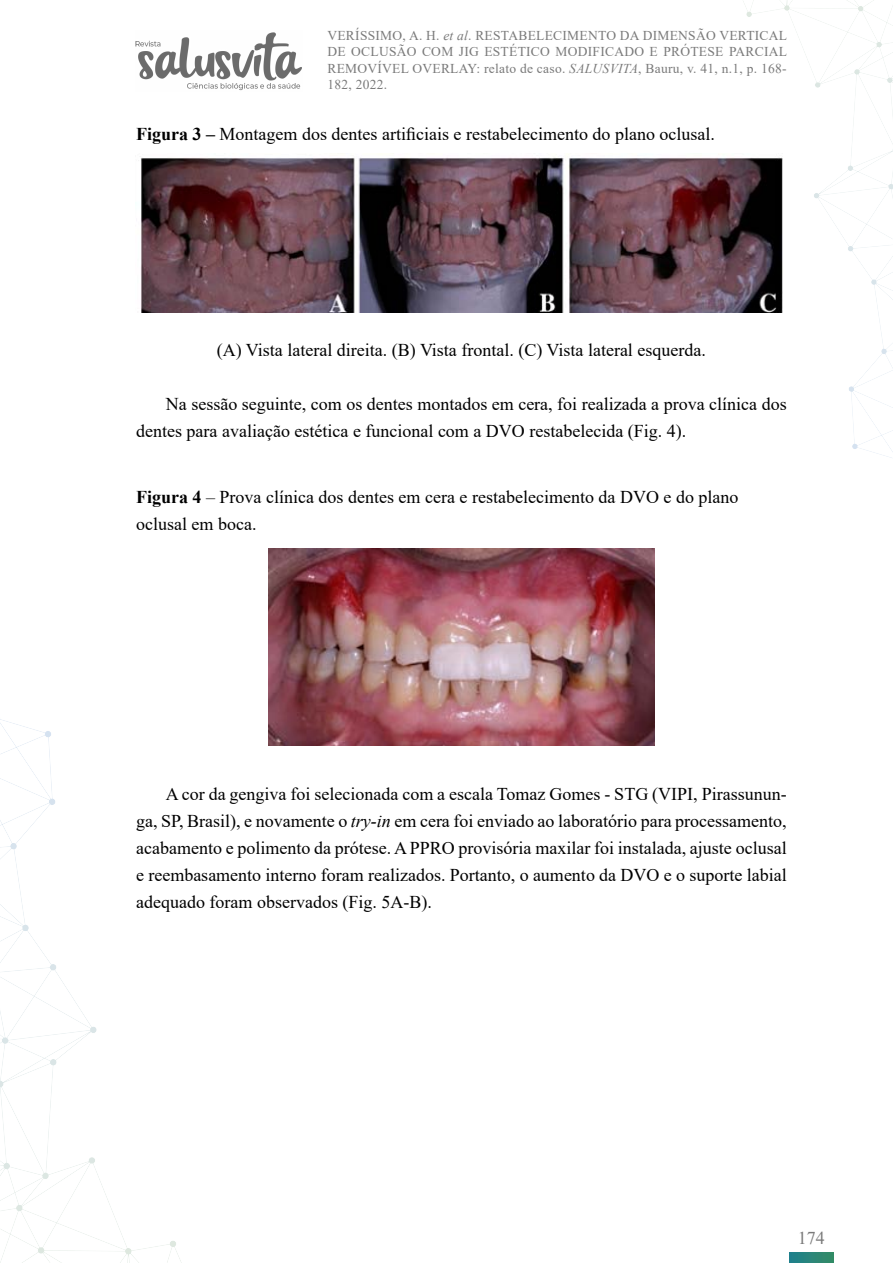
<style>
.page{position:relative;width:893px;height:1263px;background:#fff}
.page>*{position:absolute;margin:0;border:0;box-sizing:border-box;transform-origin:0 0}
.t1{font:18px/27px "Times New Roman";color:#000}
.t2{font:18px "Times New Roman";color:#7a7a7a}
.t3{font:13.5px/16.5px "Times New Roman";letter-spacing:.02em;color:#7a7a7a;text-align:justify}
.s1{font-style:italic}
.s2{font-weight:700}
</style>
<div class="page">
<img style="left:0;top:719px;width:182px;height:544px">
<img style="left:743px;top:0;width:150px;height:458px">
<img style="left:789px;top:1253px;width:44px;height:10px">
<img style="left:135px;top:32px;width:167px;height:59px">
<img style="left:141px;top:154px;width:646px;height:159px">
<img style="left:269px;top:549px;width:385px;height:196px">
<p class="t3" style="left:327px;top:26px;width:461px">VERÍSSIMO, A. H. <span class="s1">et al</span>. RESTABELECIMENTO DA DIMENSÃO VERTICAL DE OCLUSÃO COM JIG ESTÉTICO MODIFICADO E PRÓTESE PARCIAL REMOVÍVEL OVERLAY: relato de caso. <span class="s1">SALUSVITA</span>, Bauru, v. 41, n.1, p. 168- 182, 2022.</p>
<p class="t1" style="left:136px;top:120px;width:580px"><span class="s2">Figura 3 –</span> Montagem dos dentes artificiais e restabelecimento do plano oclusal.</p>
<p class="t1" style="left:217px;top:336px;width:491px">(A) Vista lateral direita. (B) Vista frontal. (C) Vista lateral esquerda.</p>
<p class="t1" style="left:136px;top:390px;width:652px;text-indent:30px">Na sessão seguinte, com os dentes montados em cera, foi realizada a prova clínica dos dentes para avaliação estética e funcional com a DVO restabelecida (Fig. 4).</p>
<p class="t1" style="left:136px;top:483px;width:604px"><span class="s2">Figura 4</span> – Prova clínica dos dentes em cera e restabelecimento da DVO e do plano oclusal em boca.</p>
<p class="t1" style="left:136px;top:780px;width:652px;text-align:justify;text-indent:30px">A cor da gengiva foi selecionada com a escala Tomaz Gomes - STG (VIPI, Pirassunun&shy;ga, SP, Brasil), e novamente o <span class="s1">try-in</span> em cera foi enviado ao laboratório para processamento, acabamento e polimento da prótese. A PPRO provisória maxilar foi instalada, ajuste oclusal e reembasamento interno foram realizados. Portanto, o aumento da DVO e o suporte labial adequado foram observados (Fig. 5A-B).</p>
<p class="t2" style="left:798px;top:1226px;width:28px">174</p>
</div>
